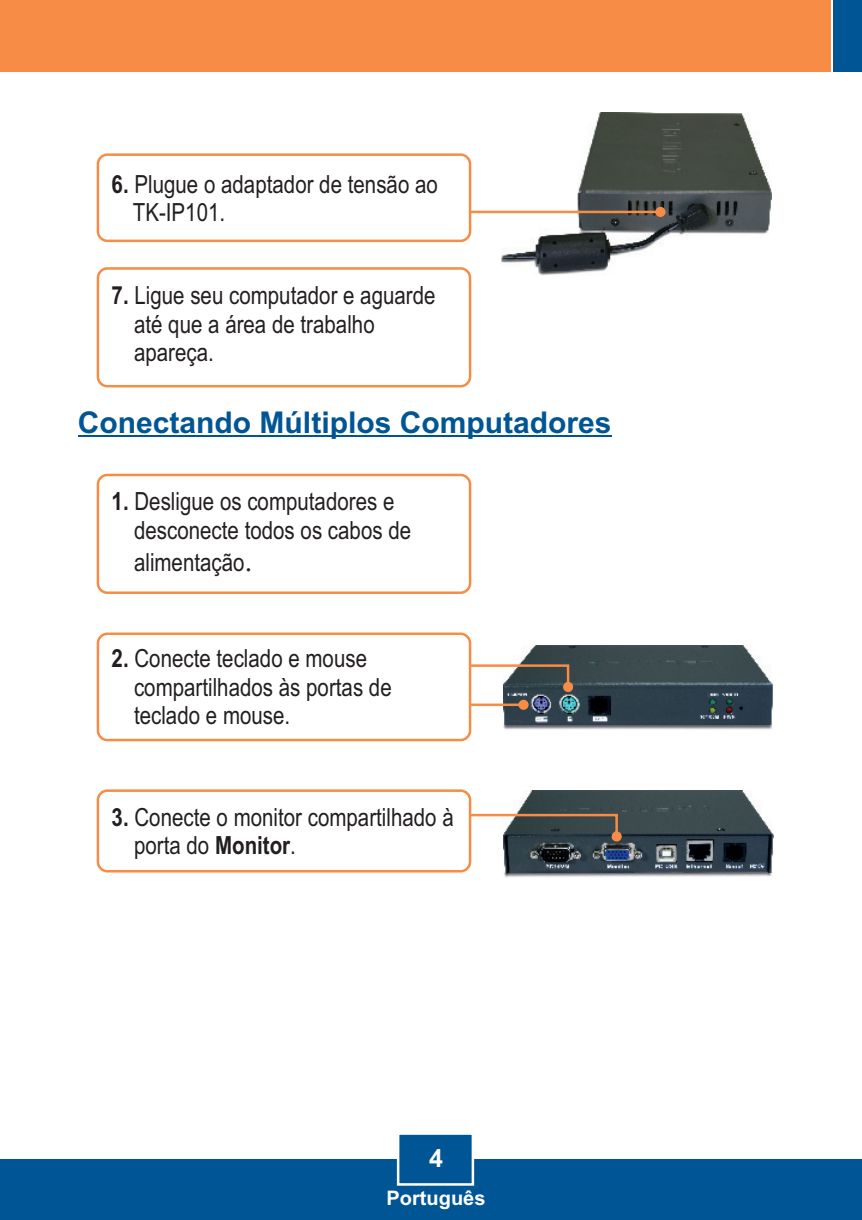
<style>
.page{position:relative;width:862px;height:1220px;background:#fff}
.page>*{position:absolute;margin:0;border:0;box-sizing:border-box;transform-origin:0 0}
.t1{font:700 30px "Arial";color:#005595}
.t2{font:25px/28.2px "Arial Narrow";color:#231f20}
.t3{font:700 25px "Arial";color:#fff}
.t4{font:700 20px "Arial";color:#fff}
.s1{font-weight:700}
.s2{font-family:"Times New Roman";font-size:30px}
</style>
<div class="page">
<img style="left:501px;top:113px;width:270px;height:162px">
<img style="left:503px;top:790px;width:270px;height:87px">
<svg style="left:471px;top:814px;width:150px;height:27px"></svg>
<img style="left:503px;top:645px;width:270px;height:85px">
<svg style="left:471px;top:664px;width:102px;height:28px"></svg>
<svg style="left:471px;top:699px;width:57px;height:11px"></svg>
<svg style="left:471px;top:207px;width:194px;height:10px"></svg>
<div style="left:0;top:1159px;width:861px;height:61px;background:#005595"></div>
<div style="left:0;top:0;width:830px;height:72px;background:#f68c45"></div>
<div style="left:832px;top:0;width:29px;height:72px;background:#005595"></div>
<div style="left:97px;top:153px;width:374px;height:89px;background:#fff;border:3px solid #f68c45;border-radius:9px"></div>
<div style="left:97px;top:632px;width:374px;height:109px;background:#fff;border:3px solid #f68c45;border-radius:9px"></div>
<div style="left:97px;top:267px;width:374px;height:120px;background:#fff;border:3px solid #f68c45;border-radius:9px"></div>
<div style="left:97px;top:474px;width:374px;height:120px;background:#fff;border:3px solid #f68c45;border-radius:9px"></div>
<hr style="left:78px;top:435px;width:533px;height:2px;background:#005595">
<svg style="left:396px;top:1134px;width:79px;height:52px"></svg>
<div style="left:97px;top:789px;width:374px;height:83px;background:#fff;border:3px solid #f68c45;border-radius:9px"></div>
<p class="t2" style="left:133px;top:172px;width:306px;text-indent:-21px"><span class="s1">6.</span> Plugue o adaptador de tensão ao<br>TK-IP101.</p>
<p class="t2" style="left:134px;top:284px;width:303px;text-indent:-22px"><span class="s1">7.</span> Ligue seu computador e aguarde até que a área de trabalho apareça.</p>
<p class="t1" style="left:78px;top:411px;width:535px">Conectando Múltiplos Computadores</p>
<p class="t2" style="left:134px;top:490px;width:278px;text-indent:-22px"><span class="s1">1.</span> Desligue os computadores e desconecte todos os cabos de</p>
<p class="t2" style="left:134px;top:550px;width:120px">alimentação<span class="s2">.</span></p>
<p class="t2" style="left:134px;top:646px;width:259px;text-indent:-22px"><span class="s1">2.</span> Conecte teclado e mouse compartilhados às portas de teclado e mouse.</p>
<p class="t2" style="left:134px;top:805px;width:321px;text-indent:-22px"><span class="s1">3.</span> Conecte o monitor compartilhado à porta do <span class="s1">Monitor</span>.</p>
<p class="t3" style="left:429px;top:1149px;width:15px">4</p>
<p class="t4" style="left:386px;top:1190px;width:100px">Português</p>
</div>
